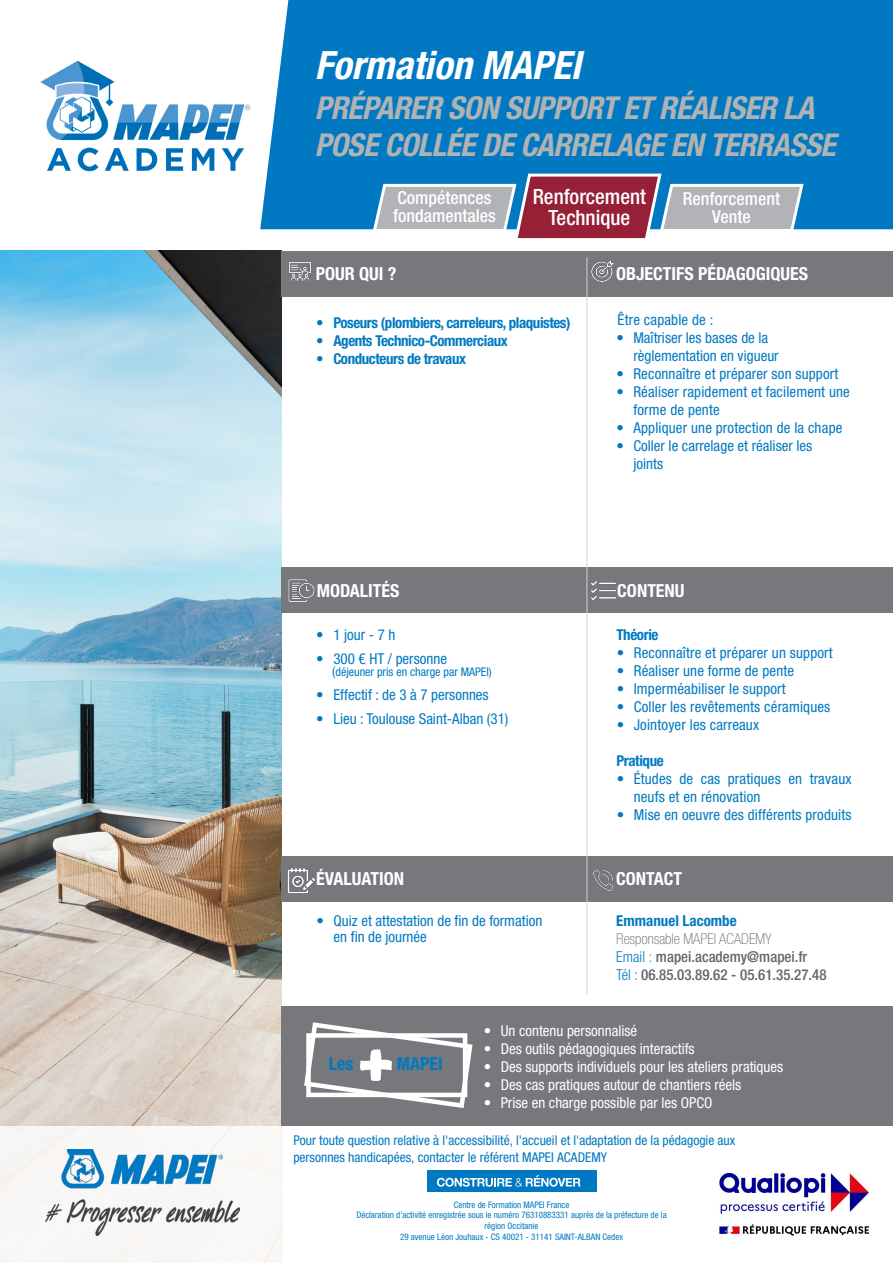
<style>
.page{position:relative;width:893px;height:1263px;background:#fff}
.page>*{position:absolute;margin:0;border:0;box-sizing:border-box;transform-origin:0 0}
.t1{font:italic 700 condensed 39px "Helvetica Neue LT Std";color:#fff}
.t2{font:italic 700 condensed 31.5px/37.5px "Helvetica Neue LT Std";letter-spacing:-.02em;color:#b1b3b3}
.t3{font:500 condensed 21px "Helvetica Neue LT Std";color:#fff}
.t4{font:700 condensed 18px "Helvetica Neue LT Std";color:#fff}
.t5{font:500 condensed 18px "Helvetica Neue LT Std";color:#fff}
.t6{font:700 condensed 18px "Helvetica Neue LT Std";color:#0079c2}
.t7{font:condensed 15px/18px "Helvetica Neue LT Std";letter-spacing:.01em;color:#0079c2}
.t8{font:condensed 15px "Helvetica Neue LT Std";color:#fff}
.t9{font:700 condensed 15px "Helvetica Neue LT Std";letter-spacing:-.03em;color:#0079c2}
.t10{font:500 condensed 15px "Helvetica Neue LT Std";color:#656568}
.t11{font:100 condensed 15px "Helvetica Neue LT Std";color:#6b6b6e}
.t12{font:700 condensed 15px "Helvetica Neue LT Std";color:#0079c2}
.t13{font:condensed 13.5px/16.2px "Helvetica Neue LT Std";color:#0078c1}
.t14{font:condensed 12px "Helvetica Neue LT Std";color:#0079c2}
.t15{font:condensed 9px/10.8px "Helvetica Neue LT Std";color:#0079c2;text-align:center}
.s1{font-size:13.5px}
.s2{font-weight:300;color:#0079c2}
.s3{font-weight:300;color:#318fcd}
</style>
<div class="page">
<img style="left:0;top:251px;width:282px;height:875px">
<div style="left:281px;top:1007px;width:612px;height:119px;background:#76787b"></div>
<div style="left:281px;top:856px;width:612px;height:46px;background:#76787b"></div>
<div style="left:281px;top:567px;width:612px;height:46px;background:#76787b"></div>
<div style="left:282px;top:251px;width:611px;height:46px;background:#76787b"></div>
<div style="left:260px;top:0;width:633px;height:229px;background:#0079c2"></div>
<img style="left:40px;top:60px;width:211px;height:112px">
<svg style="left:304px;top:1022px;width:169px;height:86px"></svg>
<div style="left:427px;top:1171px;width:169px;height:21px;background:#0079c2"></div>
<svg style="left:437px;top:1175px;width:143px;height:12px"></svg>
<hr style="left:587px;top:257px;width:1px;height:737px;background:#d1d2d4">
<svg style="left:367px;top:172px;width:443px;height:67px"></svg>
<div style="left:0;top:1126px;width:284px;height:137px;background:#f9f7f5"></div>
<img style="left:45px;top:1149px;width:195px;height:86px">
<img style="left:288px;top:579px;width:27px;height:23px">
<img style="left:289px;top:262px;width:22px;height:19px">
<img style="left:592px;top:260px;width:22px;height:22px">
<img style="left:591px;top:581px;width:24px;height:19px">
<img style="left:288px;top:868px;width:27px;height:25px">
<img style="left:593px;top:870px;width:20px;height:21px">
<img style="left:719px;top:1172px;width:151px;height:64px">
<p class="t1" style="left:315px;top:42px;width:268px">Formation MAPEI</p>
<p class="t2" style="left:315px;top:89px;width:522px">PRÉPARER SON SUPPORT ET RÉALISER LA<br>POSE COLLÉE DE CARRELAGE EN TERRASSE</p>
<p class="t5" style="left:398px;top:187px;width:95px">Compétences</p>
<p class="t5" style="left:393px;top:205px;width:104px">fondamentales</p>
<p class="t3" style="left:533px;top:184px;width:115px">Renforcement</p>
<p class="t3" style="left:548px;top:205px;width:83px">Technique</p>
<p class="t5" style="left:683px;top:188px;width:99px">Renforcement</p>
<p class="t5" style="left:712px;top:206px;width:40px">Vente</p>
<p class="t4" style="left:316px;top:262px;width:82px">POUR QUI ?</p>
<p class="t4" style="left:616px;top:262px;width:194px">OBJECTIFS PÉDAGOGIQUES</p>
<p class="t9" style="left:316px;top:313px;width:256px">• Poseurs (plombiers, carreleurs, plaquistes)</p>
<p class="t9" style="left:316px;top:331px;width:193px">• Agents Technico-Commerciaux</p>
<p class="t9" style="left:316px;top:349px;width:151px">• Conducteurs de travaux</p>
<p class="t7" style="left:618px;top:310px;width:97px">Être capable de :</p>
<p class="t7" style="left:633px;top:328px;width:147px;text-indent:-17px">• Maîtriser les bases de la règlementation en vigueur</p>
<p class="t7" style="left:616px;top:364px;width:223px">• Reconnaître et préparer son support</p>
<p class="t7" style="left:633px;top:382px;width:218px;text-indent:-17px">• Réaliser rapidement et facilement une forme de pente</p>
<p class="t7" style="left:616px;top:418px;width:228px">• Appliquer une protection de la chape</p>
<p class="t7" style="left:633px;top:436px;width:180px;text-indent:-17px">• Coller le carrelage et réaliser les joints</p>
<p class="t4" style="left:317px;top:580px;width:84px">MODALITÉS</p>
<p class="t4" style="left:617px;top:580px;width:69px">CONTENU</p>
<p class="t7" style="left:316px;top:626px;width:81px">• 1 jour - 7 h</p>
<p class="t7" style="left:316px;top:650px;width:132px">• 300 € HT / personne</p>
<p class="t14" style="left:332px;top:665px;width:161px"><span class="s1">(</span>déjeuner pris en charge par MAPEI)</p>
<p class="t7" style="left:316px;top:686px;width:174px">• Effectif : de 3 à 7 personnes</p>
<p class="t7" style="left:316px;top:710px;width:194px">• Lieu : Toulouse Saint-Alban (31)</p>
<p class="t9" style="left:616px;top:626px;width:44px">Théorie</p>
<p class="t7" style="left:617px;top:644px;width:217px">• Reconnaître et préparer un support</p>
<p class="t7" style="left:617px;top:662px;width:179px">• Réaliser une forme de pente</p>
<p class="t7" style="left:617px;top:680px;width:171px">• Imperméabiliser le support</p>
<p class="t7" style="left:617px;top:698px;width:215px">• Coller les revêtements céramiques</p>
<p class="t7" style="left:617px;top:716px;width:144px">• Jointoyer les carreaux</p>
<p class="t9" style="left:616px;top:752px;width:49px">Pratique</p>
<p class="t7" style="left:634px;top:770px;width:219px;text-indent:-17px">• Études de cas pratiques en travaux neufs et en rénovation</p>
<p class="t7" style="left:617px;top:806px;width:236px">• Mise en oeuvre des différents produits</p>
<p class="t4" style="left:316px;top:868px;width:90px">ÉVALUATION</p>
<p class="t4" style="left:616px;top:867px;width:67px">CONTACT</p>
<p class="t7" style="left:334px;top:912px;width:210px;line-height:17px;text-indent:-17px">• Quiz et attestation de fin de formation en fin de journée</p>
<p class="t12" style="left:616px;top:911px;width:122px">Emmanuel Lacombe</p>
<p class="t11" style="left:616px;top:930px;width:157px">Responsable MAPEI ACADEMY</p>
<p class="t10" style="left:616px;top:947px;width:193px"><span class="s2">Email</span> <span class="s3">:</span> mapei.academy@mapei.fr</p>
<p class="t10" style="left:616px;top:965px;width:212px"><span class="s2">Tél :</span> 06.85.03.89.62 - 05.61.35.27.48</p>
<p class="t6" style="left:329px;top:1053px;width:26px">Les</p>
<p class="t6" style="left:397px;top:1053px;width:47px">MAPEI</p>
<p class="t8" style="left:484px;top:1022px;width:155px">• Un contenu personnalisé</p>
<p class="t8" style="left:484px;top:1040px;width:213px">• Des outils pédagogiques interactifs</p>
<p class="t8" style="left:484px;top:1058px;width:301px">• Des supports individuels pour les ateliers pratiques</p>
<p class="t8" style="left:484px;top:1076px;width:259px">• Des cas pratiques autour de chantiers réels</p>
<p class="t8" style="left:484px;top:1094px;width:230px">• Prise en charge possible par les OPCO</p>
<p class="t13" style="left:293px;top:1132px;width:443px">Pour toute question relative à l'accessibilité, l'accueil et l'adaptation de la pédagogie aux personnes handicapées, contacter le référent MAPEI ACADEMY</p>
<p class="t15" style="left:454px;top:1199px;width:117px">Centre de Formation MAPEI France</p>
<p class="t15" style="left:356px;top:1210px;width:312px">Déclaration d’activité enregistrée sous le numéro 76310883331 auprès de la préfecture de la région Occitanie</p>
<p class="t15" style="left:400px;top:1231px;width:224px">29 avenue Léon Jouhaux - CS 40021 - 31141 SAINT-ALBAN Cedex</p>
</div>
